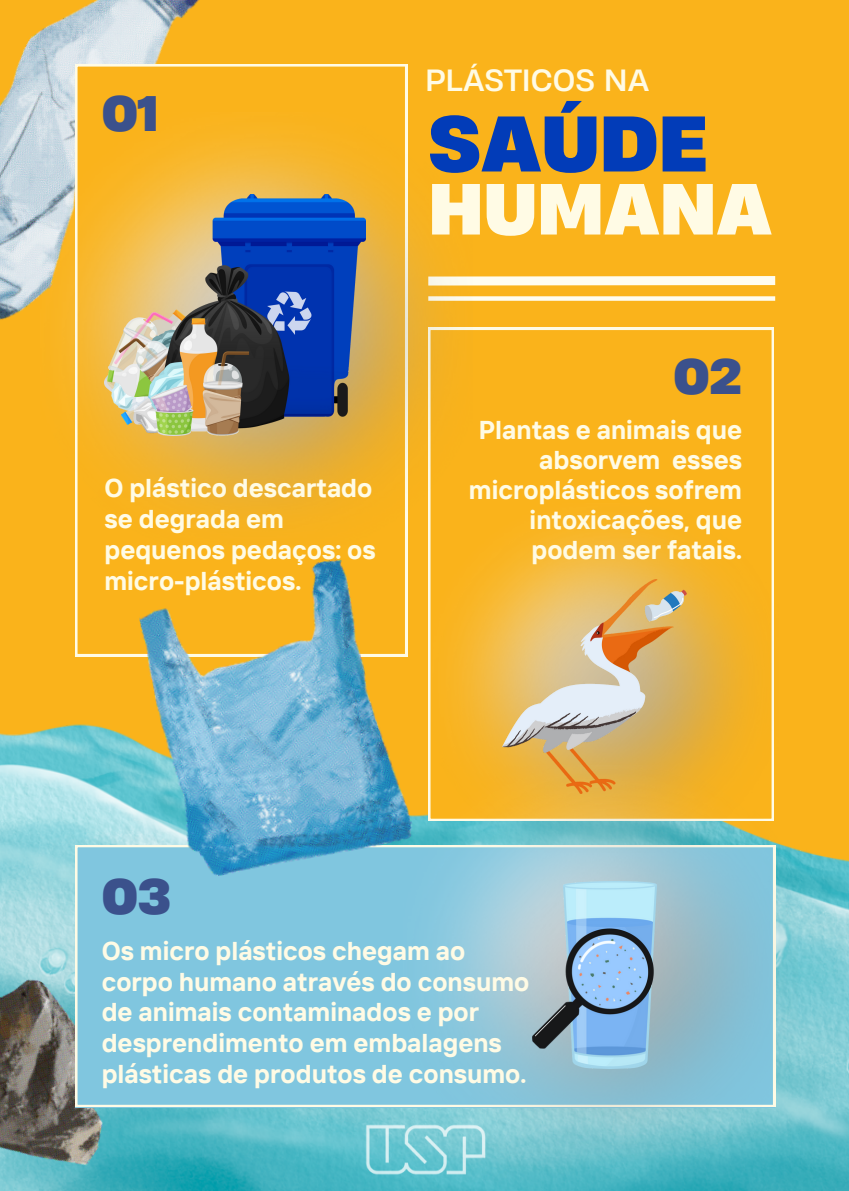
<style>
.page{position:relative;width:849px;height:1191px;background:#fff}
.page>*{position:absolute;margin:0;border:0;box-sizing:border-box;transform-origin:0 0}
.t1{font:700 73.8px "Heading Now 76";color:#023cb8}
.t2{font:700 67.8px "Heading Now 76";color:#fffbe5}
.t3{font:700 46.8px "Heading Now 76";color:#3b518c}
.t4{font:28.8px "Heading Now 74";color:#fffbe5}
.t5{font:700 25.8px/30.6px "TT Interphases";color:#fffbe5}
</style>
<div class="page">
<div style="left:0;top:0;width:849px;height:1190px;background:#fab31b"></div>
<div style="left:428px;top:276px;width:347px;height:9px;background:#fffdf0"></div>
<div style="left:428px;top:296px;width:347px;height:5px;background:#fffdf0"></div>
<img style="left:0;top:724px;width:849px;height:466px">
<svg style="left:428px;top:328px;width:346px;height:437px"></svg>
<img style="left:0;top:0;width:199px;height:320px">
<svg style="left:75px;top:64px;width:332px;height:592px"></svg>
<img style="left:0;top:936px;width:157px;height:254px">
<div style="left:75px;top:845px;width:329px;height:261px;background:#80c6df"></div>
<img style="left:41px;top:112px;width:432px;height:432px">
<img style="left:430px;top:503px;width:348px;height:262px">
<img style="left:404px;top:765px;width:393px;height:393px">
<img style="left:105px;top:194px;width:261px;height:241px">
<img style="left:502px;top:579px;width:185px;height:214px">
<img style="left:532px;top:881px;width:124px;height:187px">
<img style="left:135px;top:554px;width:280px;height:327px">
<img style="left:326px;top:1102px;width:198px;height:88px">
<p class="t3" style="left:102px;top:82px;width:59px">01</p>
<p class="t5" style="left:105px;top:472px;width:273px">O plástico descartado se degrada em pequenos pedaços: os micro-plásticos.</p>
<p class="t4" style="left:425px;top:60px;width:226px">PLÁSTICOS NA</p>
<p class="t1" style="left:428px;top:94px;width:281px">SAÚDE</p>
<p class="t2" style="left:428px;top:163px;width:345px">HUMANA</p>
<p class="t3" style="left:673px;top:344px;width:70px">02</p>
<p class="t5" style="left:469px;top:414px;width:275px;text-align:right">Plantas e animais que absorvem esses microplásticos sofrem intoxicações, que podem ser fatais.</p>
<p class="t3" style="left:102px;top:865px;width:71px">03</p>
<p class="t5" style="left:102px;top:934px;width:429px">Os micro plásticos chegam ao corpo humano através do consumo de animais contaminados e por desprendimento em embalagens plásticas de produtos de consumo.</p>
</div>
